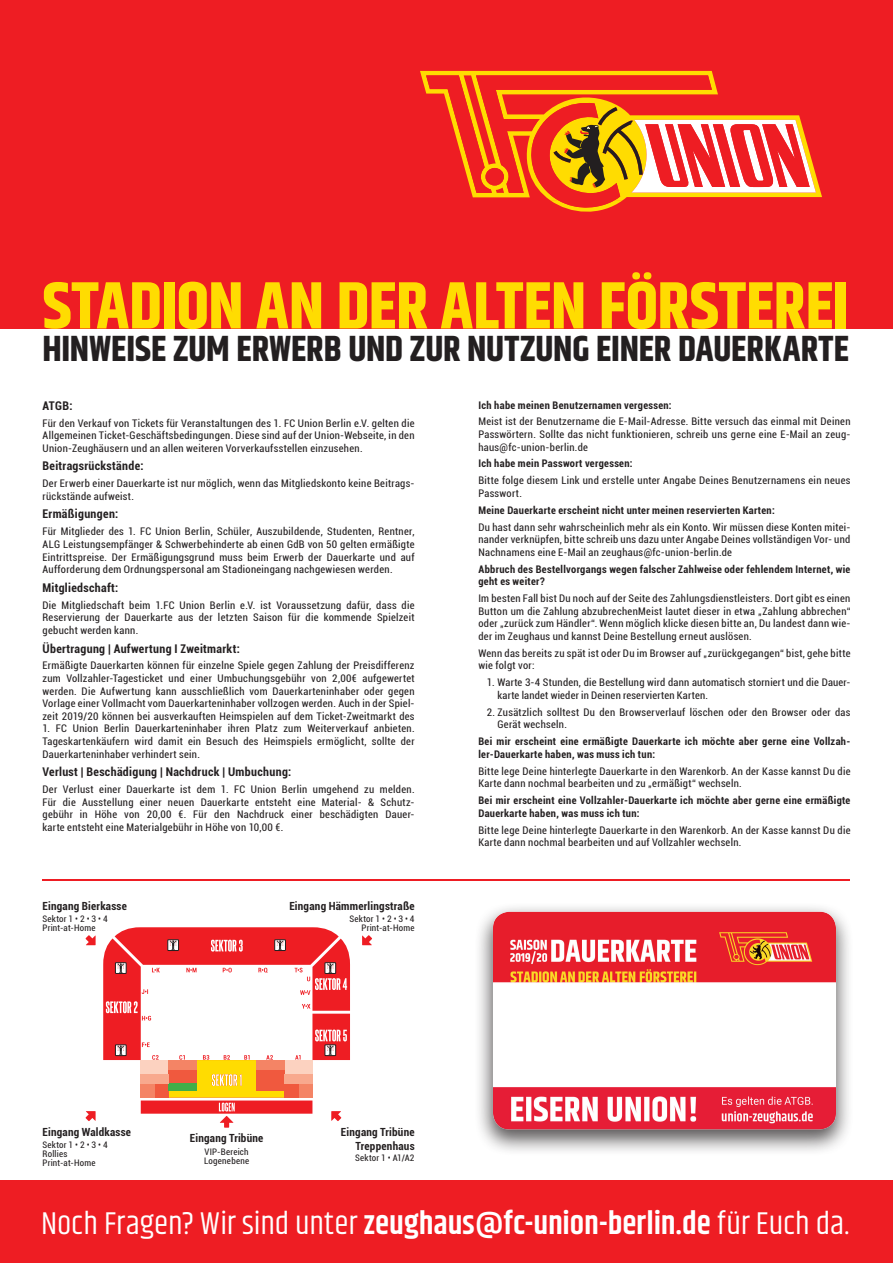
<style>
.page{position:relative;width:893px;height:1263px;background:#fff}
.page>*{position:absolute;margin:0;border:0;box-sizing:border-box;transform-origin:0 0}
.t1{font:700 66.6px "Khand";letter-spacing:-.01em;color:#ffdc01}
.t2{font:700 36.3px "Khand";letter-spacing:-.005em;color:#231f20}
.t3{font:32.25px "Khand";color:#fff}
.t4{font:700 condensed 12px "Roboto";letter-spacing:.03em;color:#231f20}
.t5{font:700 condensed 11.25px/13.5px "Roboto";letter-spacing:.02em;color:#231f20;text-align:right}
.t6{font:condensed 10.5px/12.6px "Roboto";letter-spacing:.03em;color:#231f20;text-align:justify}
.t7{font:700 condensed 10.5px/12.6px "Roboto";letter-spacing:.035em;color:#231f20}
.t8{font:condensed 9px/9.1px "Roboto";letter-spacing:.025em;color:#231f20}
.s1{font-weight:600}
</style>
<div class="page">
<div style="left:0;top:1181px;width:893px;height:82px;background:#ee1d23"></div>
<img style="left:478px;top:907px;width:372px;height:274px">
<svg style="left:86px;top:1111px;width:10px;height:10px"></svg>
<svg style="left:220px;top:1116px;width:13px;height:12px"></svg>
<svg style="left:331px;top:1114px;width:10px;height:7px"></svg>
<svg style="left:86px;top:935px;width:10px;height:10px"></svg>
<svg style="left:362px;top:935px;width:10px;height:10px"></svg>
<svg style="left:103px;top:927px;width:247px;height:187px"></svg>
<svg style="left:152px;top:1055px;width:7px;height:5px"></svg>
<svg style="left:266px;top:1055px;width:7px;height:4px"></svg>
<svg style="left:224px;top:1055px;width:6px;height:4px"></svg>
<svg style="left:203px;top:1055px;width:6px;height:5px"></svg>
<svg style="left:244px;top:1055px;width:6px;height:4px"></svg>
<svg style="left:179px;top:1055px;width:6px;height:5px"></svg>
<svg style="left:295px;top:1055px;width:6px;height:4px"></svg>
<div style="left:284px;top:1060px;width:28px;height:14px;background:#fcd2c0"></div>
<div style="left:141px;top:1060px;width:28px;height:14px;background:#fcd2c0"></div>
<div style="left:298px;top:1083px;width:14px;height:14px;background:#f48465"></div>
<div style="left:256px;top:1069px;width:28px;height:21px;background:#f0593e"></div>
<div style="left:169px;top:1069px;width:28px;height:14px;background:#f0593e"></div>
<div style="left:284px;top:1083px;width:14px;height:14px;background:#f0593e"></div>
<div style="left:155px;top:1083px;width:14px;height:14px;background:#f0593e"></div>
<div style="left:141px;top:1083px;width:14px;height:14px;background:#f48465"></div>
<div style="left:169px;top:1083px;width:28px;height:7px;background:#40ae49"></div>
<div style="left:284px;top:1074px;width:28px;height:9px;background:#f8a98e"></div>
<div style="left:141px;top:1074px;width:28px;height:9px;background:#f8a98e"></div>
<div style="left:256px;top:1060px;width:28px;height:9px;background:#f48465"></div>
<div style="left:169px;top:1060px;width:28px;height:9px;background:#f48465"></div>
<svg style="left:142px;top:1042px;width:8px;height:5px"></svg>
<svg style="left:142px;top:1016px;width:9px;height:4px"></svg>
<svg style="left:152px;top:968px;width:8px;height:4px"></svg>
<svg style="left:186px;top:968px;width:11px;height:4px"></svg>
<svg style="left:223px;top:968px;width:9px;height:4px"></svg>
<svg style="left:258px;top:968px;width:10px;height:5px"></svg>
<svg style="left:295px;top:968px;width:15px;height:13px"></svg>
<svg style="left:300px;top:990px;width:10px;height:5px"></svg>
<svg style="left:302px;top:1004px;width:8px;height:4px"></svg>
<svg style="left:142px;top:989px;width:6px;height:5px"></svg>
<div style="left:325px;top:1045px;width:11px;height:11px;border:1px solid #231f20"></div>
<svg style="left:327px;top:1045px;width:7px;height:10px"></svg>
<div style="left:325px;top:962px;width:11px;height:12px;border:1px solid #231f20"></div>
<svg style="left:327px;top:963px;width:7px;height:10px"></svg>
<div style="left:115px;top:1045px;width:11px;height:11px;border:1px solid #231f20"></div>
<svg style="left:117px;top:1045px;width:8px;height:10px"></svg>
<div style="left:115px;top:962px;width:11px;height:12px;border:1px solid #231f20"></div>
<svg style="left:117px;top:963px;width:8px;height:10px"></svg>
<div style="left:168px;top:939px;width:11px;height:12px;border:1px solid #231f20"></div>
<svg style="left:170px;top:940px;width:7px;height:10px"></svg>
<div style="left:274px;top:939px;width:12px;height:12px;border:1px solid #231f20"></div>
<svg style="left:277px;top:940px;width:7px;height:10px"></svg>
<hr style="left:43px;top:879px;width:807px;height:2px;background:#ee1d23">
<div style="left:0;top:0;width:893px;height:328px;background:#ee1d23"></div>
<svg style="left:420px;top:70px;width:402px;height:142px"></svg>
<h1 class="t1" style="left:43px;top:258px;width:808px">STADION AN DER ALTEN FÖRSTEREI</h1>
<h2 class="t2" style="left:43px;top:323px;width:808px">HINWEISE ZUM ERWERB UND ZUR NUTZUNG EINER DAUERKARTE</h2>
<p class="t4" style="left:43px;top:397px;width:32px">ATGB:</p>
<p class="t6" style="left:43px;top:416px;width:374px">Für den Verkauf von Tickets für Veranstaltungen des 1. FC Union Berlin e.V. gelten die Allgemeinen Ticket-Geschäftsbedingungen. Diese sind auf der Union-Webseite, in den Union-Zeughäusern und an allen weiteren Vorverkaufsstellen einzusehen.</p>
<p class="t4" style="left:43px;top:458px;width:103px">Beitragsrückstände:</p>
<p class="t6" style="left:43px;top:477px;width:374px">Der Erwerb einer Dauerkarte ist nur möglich, wenn das Mitgliedskonto keine Beitrags&shy;rückstände aufweist.</p>
<p class="t4" style="left:43px;top:506px;width:77px">Ermäßigungen:</p>
<p class="t6" style="left:43px;top:525px;width:374px">Für Mitglieder des 1. FC Union Berlin, Schüler, Auszubildende, Studenten, Rentner, ALG Leistungsempfänger &amp; Schwerbehinderte ab einen GdB von 50 gelten ermäßigte Eintrittspreise. Der Ermäßigungsgrund muss beim Erwerb der Dauerkarte und auf Aufforderung dem Ordnungspersonal am Stadioneingang nachgewiesen werden.</p>
<p class="t4" style="left:43px;top:579px;width:77px">Mitgliedschaft:</p>
<p class="t6" style="left:43px;top:598px;width:374px">Die Mitgliedschaft beim 1.FC Union Berlin e.V. ist Voraussetzung dafür, dass die Reservierung der Dauerkarte aus der letzten Saison für die kommende Spielzeit gebucht werden kann.</p>
<p class="t4" style="left:43px;top:640px;width:199px">Übertragung | Aufwertung I Zweitmarkt:</p>
<p class="t6" style="left:43px;top:659px;width:374px">Ermäßigte Dauerkarten können für einzelne Spiele gegen Zahlung der Preisdifferenz zum Vollzahler-Tagesticket und einer Umbuchungsgebühr von 2,00€ aufgewertet werden. Die Aufwertung kann ausschließlich vom Dauerkarteninhaber oder gegen Vorlage einer Vollmacht vom Dauerkarteninhaber vollzogen werden. Auch in der Spiel&shy;zeit 2019/20 können bei ausverkauften Heimspielen auf dem Ticket-Zweitmarkt des</p>
<p class="t6" style="left:43px;top:722px;width:374px">1. FC Union Berlin Dauerkarteninhaber ihren Platz zum Weiterverkauf anbieten.<br>Tageskartenkäufern wird damit ein Besuch des Heimspiels ermöglicht, sollte der Dauerkarteninhaber verhindert sein.</p>
<p class="t4" style="left:43px;top:763px;width:250px">Verlust | Beschädigung | Nachdruck | Umbuchung:</p>
<p class="t6" style="left:43px;top:783px;width:374px">Der Verlust einer Dauerkarte ist dem 1. FC Union Berlin umgehend zu melden.<br>Für die Ausstellung einer neuen Dauerkarte entsteht eine Material- &amp; Schutz&shy;gebühr in Höhe von 20,00 €. Für den Nachdruck einer beschädigten Dauer&shy;karte entsteht eine Materialgebühr in Höhe von 10,00 €.</p>
<p class="t5" style="left:43px;top:898px;width:86px">Eingang Bierkasse</p>
<p class="t8" style="left:43px;top:914px;width:67px">Sektor 1 • 2 • 3 • 4<br>Print-at-Home</p>
<p class="t5" style="left:289px;top:898px;width:127px">Eingang Hämmerlingstraße</p>
<p class="t8" style="left:349px;top:914px;width:67px;text-align:right">Sektor 1 • 2 • 3 • 4<br>Print-at-Home</p>
<p class="t7" style="left:478px;top:398px;width:195px">Ich habe meinen Benutzernamen vergessen:</p>
<p class="t6" style="left:478px;top:415px;width:374px">Meist ist der Benutzername die E-Mail-Adresse. Bitte versuch das einmal mit Deinen Passwörtern. Sollte das nicht funktionieren, schreib uns gerne eine E-Mail an zeug&shy;haus@fc-union-berlin.de</p>
<p class="t7" style="left:478px;top:457px;width:156px">Ich habe mein Passwort vergessen:</p>
<p class="t6" style="left:478px;top:474px;width:374px">Bitte folge diesem Link und erstelle unter Angabe Deines Benutzernamens ein neues<br>Passwort.</p>
<p class="t7" style="left:478px;top:503px;width:298px">Meine Dauerkarte erscheint nicht unter meinen reservierten Karten:</p>
<p class="t6" style="left:478px;top:520px;width:374px">Du hast dann sehr wahrscheinlich mehr als ein Konto. Wir müssen diese Konten mitei&shy;nander verknüpfen, bitte schreib uns dazu unter Angabe Deines vollständigen Vor- und Nachnamens eine E-Mail an zeughaus@fc-union-berlin.de</p>
<p class="t7" style="left:478px;top:562px;width:374px">Abbruch des Bestellvorgangs wegen falscher Zahlweise oder fehlendem Internet, wie geht es weiter?</p>
<p class="t6" style="left:478px;top:592px;width:374px">Im besten Fall bist Du noch auf der Seite des Zahlungsdienstleisters. Dort gibt es einen Button um die Zahlung abzubrechenMeist lautet dieser in etwa „Zahlung abbrechen“ oder „zurück zum Händler“. Wenn möglich klicke diesen bitte an, Du landest dann wie&shy;der im Zeughaus und kannst Deine Bestellung erneut auslösen.</p>
<p class="t6" style="left:478px;top:646px;width:374px">Wenn das bereits zu spät ist oder Du im Browser auf „zurückgegangen“ bist, gehe bitte wie folgt vor:</p>
<p class="t6" style="left:497px;top:676px;width:354px;text-indent:-11px">1. Warte 3-4 Stunden, die Bestellung wird dann automatisch storniert und die Dauer&shy;karte landet wieder in Deinen reservierten Karten.</p>
<p class="t6" style="left:497px;top:705px;width:354px;text-indent:-11px">2. Zusätzlich solltest Du den Browserverlauf löschen oder den Browser oder das<br>Gerät wechseln.</p>
<p class="t7" style="left:478px;top:735px;width:374px">Bei mir erscheint eine ermäßigte Dauerkarte ich möchte aber gerne eine Vollzah&shy;ler-Dauerkarte haben, was muss ich tun:</p>
<p class="t6" style="left:478px;top:764px;width:374px">Bitte lege Deine hinterlegte Dauerkarte in den Warenkorb. An der Kasse kannst Du die<br>Karte dann nochmal bearbeiten und zu „ermäßigt“ wechseln.</p>
<p class="t7" style="left:478px;top:794px;width:374px">Bei mir erscheint eine Vollzahler-Dauerkarte ich möchte aber gerne eine ermäßigte<br>Dauerkarte haben, was muss ich tun:</p>
<p class="t6" style="left:478px;top:823px;width:374px">Bitte lege Deine hinterlegte Dauerkarte in den Warenkorb. An der Kasse kannst Du die<br>Karte dann nochmal bearbeiten und auf Vollzahler wechseln.</p>
<p class="t5" style="left:43px;top:1125px;width:90px">Eingang Waldkasse</p>
<p class="t8" style="left:43px;top:1140px;width:67px">Sektor 1 • 2 • 3 • 4<br>Rollies<br>Print-at-Home</p>
<p class="t5" style="left:190px;top:1131px;width:75px">Eingang Tribüne</p>
<p class="t8" style="left:204px;top:1146px;width:47px">VIP-Bereich<br>Logenebene</p>
<p class="t5" style="left:341px;top:1125px;width:75px">Eingang Tribüne<br>Treppenhaus</p>
<p class="t8" style="left:355px;top:1153px;width:61px">Sektor 1 • A1/A2</p>
<h3 class="t3" style="left:41px;top:1204px;width:810px">Noch Fragen? Wir sind unter <span class="s1">zeughaus@fc-union-berlin.de</span> für Euch da.</h3>
</div>
